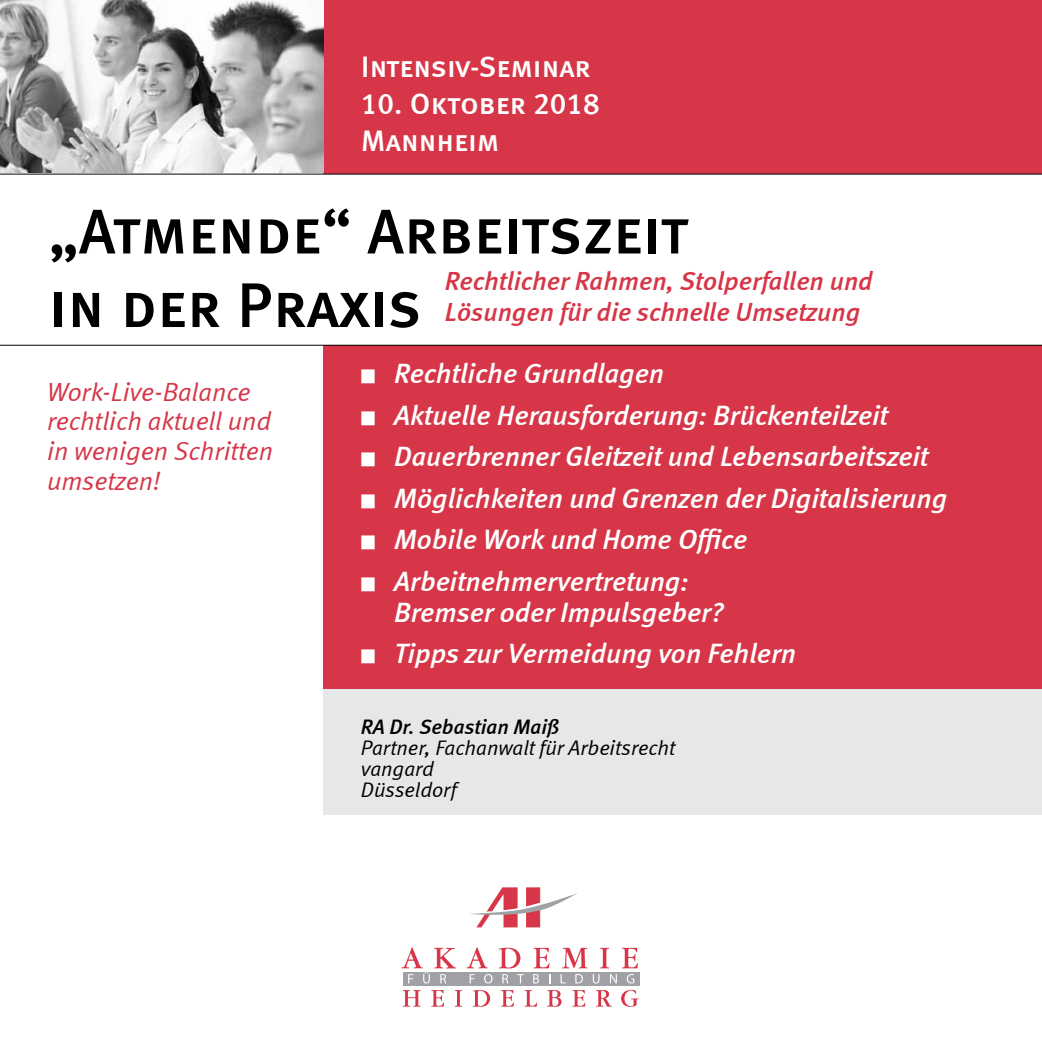
<style>
.page{position:relative;width:1042px;height:1042px;background:#fff}
.page>*{position:absolute;margin:0;border:0;box-sizing:border-box;transform-origin:0 0}
.t1{font:63px/73.5px "Meta Medium LF Caps";color:#000}
.t2{font:29.75px/36.8px "Meta Medium LF Caps";color:#fff}
.t3{font:italic 28px/31.5px "Meta Medium LF";color:#fff}
.t4{font:italic 26.25px/31.5px "Meta Medium LF";color:#d63647}
.t5{font:italic 26.25px/29.8px "Meta Normal LF";color:#d63647}
.t6{font:italic 21px/21px "Meta Normal LF";color:#000}
.t7{font:italic 21px "Meta Medium LF";color:#000}
</style>
<div class="page">
<div style="left:323px;top:0;width:719px;height:174px;background:#d63647"></div>
<div style="left:323px;top:345px;width:719px;height:344px;background:#d63647"></div>
<svg style="left:469px;top:888px;width:108px;height:39px"></svg>
<svg style="left:403px;top:990px;width:17px;height:16px"></svg>
<svg style="left:431px;top:990px;width:13px;height:16px"></svg>
<svg style="left:455px;top:990px;width:7px;height:16px"></svg>
<svg style="left:473px;top:990px;width:17px;height:16px"></svg>
<svg style="left:501px;top:990px;width:13px;height:16px"></svg>
<svg style="left:524px;top:990px;width:13px;height:16px"></svg>
<svg style="left:547px;top:990px;width:14px;height:16px"></svg>
<svg style="left:572px;top:990px;width:13px;height:16px"></svg>
<svg style="left:596px;top:990px;width:15px;height:16px"></svg>
<svg style="left:621px;top:990px;width:18px;height:17px"></svg>
<svg style="left:466px;top:947px;width:22px;height:21px"></svg>
<svg style="left:499px;top:948px;width:21px;height:20px"></svg>
<svg style="left:533px;top:948px;width:16px;height:20px"></svg>
<svg style="left:562px;top:948px;width:25px;height:20px"></svg>
<svg style="left:600px;top:948px;width:9px;height:20px"></svg>
<svg style="left:622px;top:948px;width:16px;height:20px"></svg>
<div style="left:403px;top:972px;width:236px;height:13px;background:#9fa1a4"></div>
<svg style="left:401px;top:947px;width:55px;height:36px"></svg>
<svg style="left:470px;top:974px;width:4px;height:9px"></svg>
<svg style="left:484px;top:974px;width:8px;height:9px"></svg>
<svg style="left:502px;top:974px;width:6px;height:9px"></svg>
<svg style="left:517px;top:974px;width:7px;height:9px"></svg>
<svg style="left:533px;top:974px;width:6px;height:9px"></svg>
<svg style="left:560px;top:974px;width:6px;height:9px"></svg>
<svg style="left:575px;top:974px;width:8px;height:9px"></svg>
<svg style="left:593px;top:974px;width:6px;height:9px"></svg>
<svg style="left:610px;top:974px;width:7px;height:9px"></svg>
<svg style="left:627px;top:974px;width:7px;height:9px"></svg>
<hr style="left:0;top:345px;width:1042px;height:1px;background:#000">
<div style="left:323px;top:689px;width:719px;height:126px;background:#e6e7e8"></div>
<img style="left:0;top:0;width:324px;height:172px">
<hr style="left:0;top:174px;width:1042px;height:1px;background:#000">
<p class="t2" style="left:361px;top:48px;width:231px">Intensiv-Seminar</p>
<p class="t2" style="left:361px;top:85px;width:240px">10. Oktober 2018<br>Mannheim</p>
<h1 class="t1" style="left:49px;top:194px;width:642px">„Atmende“ Arbeitszeit in der Praxis</h1>
<p class="t3" style="left:361px;top:357px;width:305px">■ Rechtliche Grundlagen</p>
<p class="t3" style="left:361px;top:399px;width:528px">■ Aktuelle Herausforderung: Brückenteilzeit</p>
<p class="t3" style="left:361px;top:440px;width:569px">■ Dauerbrenner Gleitzeit und Lebensarbeitszeit</p>
<p class="t3" style="left:361px;top:482px;width:588px">■ Möglichkeiten und Grenzen der Digitalisierung</p>
<p class="t3" style="left:361px;top:523px;width:388px">■ Mobile Work und Home Office</p>
<p class="t3" style="left:394px;top:564px;width:331px;text-indent:-33px">■ Arbeitnehmervertretung:<br>Bremser oder Impulsgeber?</p>
<p class="t3" style="left:361px;top:637px;width:437px">■ Tipps zur Vermeidung von Fehlern</p>
<p class="t4" style="left:445px;top:265px;width:429px">Rechtlicher Rahmen, Stolperfallen und<br>Lösungen für die schnelle Umsetzung</p>
<p class="t5" style="left:47px;top:376px;width:228px">Work-Live-Balance rechtlich aktuell und in wenigen Schritten umsetzen!</p>
<p class="t7" style="left:361px;top:714px;width:200px">RA Dr. Sebastian Maiß</p>
<p class="t6" style="left:361px;top:736px;width:316px">Partner, Fachanwalt für Arbeitsrecht vangard<br>Düsseldorf</p>
</div>
